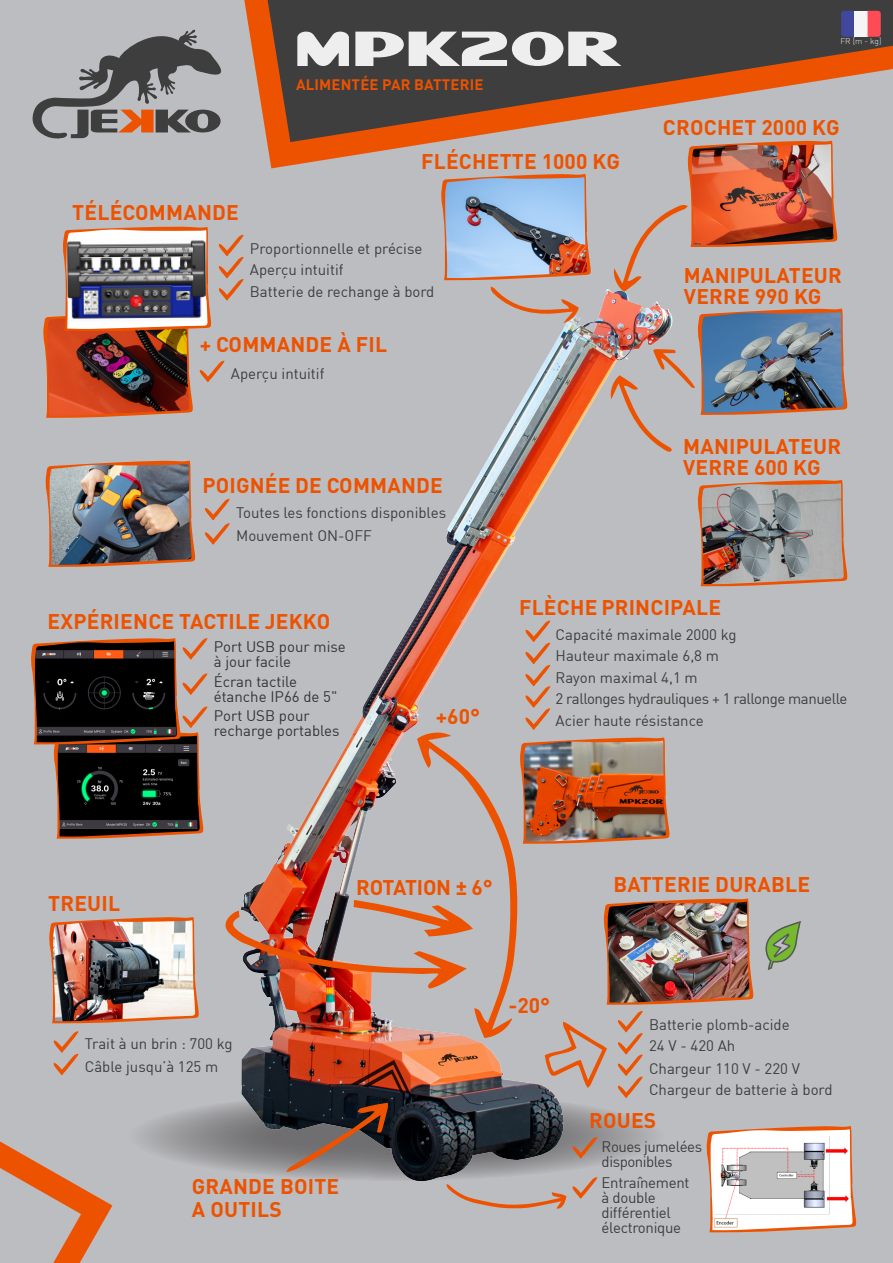
<style>
.page{position:relative;width:893px;height:1263px;background:#bcbdc0}
.page>*{position:absolute;margin:0;border:0;box-sizing:border-box;transform-origin:0 0}
.t1{font:700 21px/21px "DIN Pro";letter-spacing:.01em;color:#ed5200}
.t2{font:700 21px "DIN Pro";letter-spacing:-.01em;color:#ed5200}
.t3{font:15px "DIN";color:#3e3e3f}
.t4{font:15px/15px "DIN";color:#333638}
.t5{font:15px/15px "DIN";letter-spacing:-.03em;color:#3e3e3f}
.t6{font:15px/15px "DIN";letter-spacing:-.02em;color:#3e3e3f}
.t7{font:700 15px "DIN Pro";letter-spacing:.01em;color:#ed5200}
.t8{font:300 8.25px "DIN Pro";color:#edefed}
</style>
<div class="page">
<svg style="left:32px;top:29px;width:189px;height:110px"></svg>
<img style="left:141px;top:168px;width:676px;height:1000px">
<img style="left:49px;top:917px;width:150px;height:106px">
<img style="left:441px;top:174px;width:150px;height:106px">
<img style="left:698px;top:480px;width:150px;height:106px">
<img style="left:46px;top:461px;width:149px;height:106px">
<svg style="left:0;top:1141px;width:112px;height:122px"></svg>
<svg style="left:204px;top:499px;width:27px;height:46px"></svg>
<img style="left:43px;top:227px;width:202px;height:191px">
<svg style="left:612px;top:168px;width:226px;height:124px"></svg>
<svg style="left:490px;top:287px;width:89px;height:36px"></svg>
<img style="left:609px;top:309px;width:239px;height:144px">
<svg style="left:53px;top:1031px;width:26px;height:44px"></svg>
<svg style="left:244px;top:0;width:649px;height:168px"></svg>
<svg style="left:31px;top:638px;width:177px;height:201px"></svg>
<img style="left:222px;top:621px;width:634px;height:611px">
<svg style="left:841px;top:11px;width:13px;height:26px"></svg>
<div style="left:854px;top:11px;width:13px;height:26px;background:#f5f5f5"></div>
<svg style="left:867px;top:11px;width:14px;height:26px"></svg>
<p class="t7" style="left:296px;top:75px;width:189px">ALIMENTÉE PAR BATTERIE</p>
<p class="t1" style="left:72px;top:201px;width:168px">TÉLÉCOMMANDE</p>
<p class="t1" style="left:421px;top:150px;width:200px">FLÉCHETTE 1000 KG</p>
<p class="t3" style="left:250px;top:239px;width:174px">Proportionnelle et précise</p>
<p class="t3" style="left:250px;top:260px;width:95px">Aperçu intuitif</p>
<p class="t3" style="left:250px;top:282px;width:186px">Batterie de rechange à bord</p>
<p class="t1" style="left:200px;top:333px;width:189px">+ COMMANDE À FIL</p>
<p class="t3" style="left:231px;top:364px;width:95px">Aperçu intuitif</p>
<p class="t1" style="left:202px;top:474px;width:242px">POIGNÉE DE COMMANDE</p>
<p class="t3" style="left:236px;top:503px;width:211px">Toutes les fonctions disponibles</p>
<p class="t3" style="left:236px;top:526px;width:137px">Mouvement ON-OFF</p>
<p class="t8" style="left:840px;top:36px;width:43px">FR [m - kg]</p>
<p class="t1" style="left:663px;top:116px;width:178px">CROCHET 2000 KG</p>
<p class="t1" style="left:684px;top:264px;width:159px">MANIPULATEUR<br>VERRE 990 KG</p>
<p class="t1" style="left:683px;top:435px;width:159px">MANIPULATEUR<br>VERRE 600 KG</p>
<p class="t1" style="left:48px;top:610px;width:284px">EXPÉRIENCE TACTILE JEKKO</p>
<p class="t4" style="left:214px;top:639px;width:134px">Port USB pour mise à jour facile</p>
<p class="t4" style="left:214px;top:674px;width:125px">Écran tactile étanche IP66 de 5"</p>
<p class="t4" style="left:214px;top:708px;width:127px">Port USB pour recharge portables</p>
<p class="t1" style="left:436px;top:705px;width:46px">+60°</p>
<p class="t1" style="left:519px;top:596px;width:204px">FLÈCHE PRINCIPALE</p>
<p class="t3" style="left:556px;top:625px;width:183px">Capacité maximale 2000 kg</p>
<p class="t3" style="left:556px;top:646px;width:165px">Hauteur maximale 6,8 m</p>
<p class="t3" style="left:556px;top:668px;width:144px">Rayon maximal 4,1 m</p>
<p class="t5" style="left:556px;top:691px;width:293px">2 rallonges hydrauliques + 1 rallonge manuelle</p>
<p class="t3" style="left:556px;top:712px;width:150px">Acier haute résistance</p>
<p class="t1" style="left:48px;top:892px;width:73px">TREUIL</p>
<p class="t3" style="left:85px;top:1034px;width:149px">Trait à un brin : 700 kg</p>
<p class="t3" style="left:85px;top:1057px;width:135px">Câble jusqu’à 125 m</p>
<p class="t2" style="left:356px;top:873px;width:138px">ROTATION ± 6°</p>
<p class="t1" style="left:509px;top:994px;width:43px">-20°</p>
<p class="t1" style="left:192px;top:1175px;width:149px;line-height:22.5px">GRANDE BOITE<br>A OUTILS</p>
<p class="t1" style="left:613px;top:873px;width:198px">BATTERIE DURABLE</p>
<p class="t3" style="left:649px;top:1015px;width:142px">Batterie plomb-acide</p>
<p class="t3" style="left:649px;top:1059px;width:152px">Chargeur 110 V - 220 V</p>
<p class="t3" style="left:649px;top:1036px;width:88px">24 V - 420 Ah</p>
<p class="t3" style="left:649px;top:1080px;width:185px">Chargeur de batterie à bord</p>
<p class="t1" style="left:589px;top:1109px;width:69px">ROUES</p>
<p class="t5" style="left:602px;top:1139px;width:102px">Roues jumelées disponibles</p>
<p class="t6" style="left:602px;top:1174px;width:89px">Entraînement à double différentiel électronique</p>
</div>
